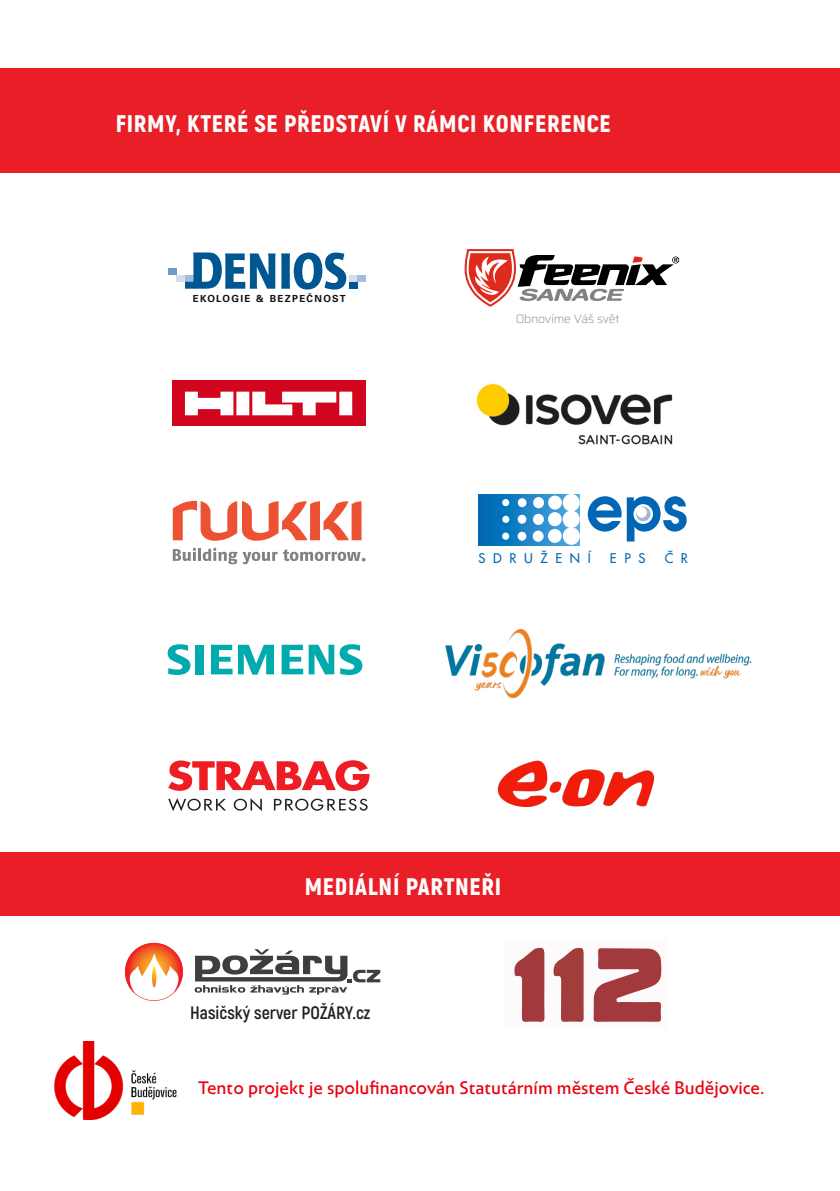
<style>
.page{position:relative;width:840px;height:1191px;background:#fff}
.page>*{position:absolute;margin:0;border:0;box-sizing:border-box;transform-origin:0 0}
.t1{font:900 24px "Akrobat";letter-spacing:.03em;color:#fff}
.t2{font:18px "Carot Sans";color:#e8000d}
.t3{font:700 18px "Akrobat";color:#231f20}
.t4{font:13px "Futura CE";letter-spacing:.59em;color:#0166b3}
.t5{font:200 12.2px "Saira";letter-spacing:-.025em;color:#818281}
.t6{font:700 9.8px "Univers Com 65";letter-spacing:.135em;color:#131413}
</style>
<div class="page">
<svg style="left:195px;top:949px;width:185px;height:45px"></svg>
<svg style="left:125px;top:943px;width:58px;height:50px"></svg>
<svg style="left:478px;top:494px;width:101px;height:51px;background:#1c81c4"></svg>
<div style="left:562px;top:494px;width:17px;height:17px;background:#fff;border-radius:50%"></div>
<div style="left:548px;top:495px;width:13px;height:14px;background:#fff;border-radius:50%"></div>
<div style="left:533px;top:497px;width:10px;height:11px;background:#fff;border-radius:50%"></div>
<div style="left:517px;top:498px;width:9px;height:9px;background:#fff;border-radius:50%"></div>
<div style="left:502px;top:499px;width:7px;height:7px;background:#fff;border-radius:50%"></div>
<div style="left:562px;top:510px;width:17px;height:18px;background:#fff;border-radius:50%"></div>
<div style="left:562px;top:527px;width:17px;height:18px;background:#fff;border-radius:50%"></div>
<div style="left:547px;top:512px;width:14px;height:14px;background:#fff;border-radius:50%"></div>
<div style="left:547px;top:529px;width:14px;height:14px;background:#fff;border-radius:50%"></div>
<div style="left:532px;top:514px;width:11px;height:11px;background:#fff;border-radius:50%"></div>
<div style="left:532px;top:530px;width:11px;height:12px;background:#fff;border-radius:50%"></div>
<div style="left:517px;top:515px;width:9px;height:9px;background:#fff;border-radius:50%"></div>
<div style="left:517px;top:532px;width:9px;height:9px;background:#fff;border-radius:50%"></div>
<div style="left:502px;top:516px;width:7px;height:7px;background:#fff;border-radius:50%"></div>
<div style="left:502px;top:532px;width:7px;height:8px;background:#fff;border-radius:50%"></div>
<svg style="left:587px;top:496px;width:99px;height:45px"></svg>
<div style="left:0;top:68px;width:839px;height:104px;background:#e91e26"></div>
<div style="left:0;top:852px;width:839px;height:63px;background:#e91e26"></div>
<svg style="left:173px;top:548px;width:104px;height:16px"></svg>
<svg style="left:283px;top:549px;width:82px;height:12px"></svg>
<svg style="left:173px;top:501px;width:188px;height:40px"></svg>
<svg style="left:464px;top:249px;width:214px;height:58px"></svg>
<img style="left:476px;top:383px;width:197px;height:62px">
<svg style="left:281px;top:252px;width:65px;height:37px"></svg>
<svg style="left:185px;top:252px;width:90px;height:37px"></svg>
<div style="left:349px;top:282px;width:8px;height:7px;background:#005690"></div>
<div style="left:176px;top:275px;width:9px;height:7px;background:#d1def0"></div>
<div style="left:168px;top:268px;width:8px;height:7px;background:#6c9dc9"></div>
<div style="left:349px;top:275px;width:8px;height:7px;background:#d1def0"></div>
<div style="left:357px;top:275px;width:8px;height:7px;background:#a1bedf"></div>
<svg style="left:514px;top:947px;width:148px;height:75px"></svg>
<svg style="left:168px;top:760px;width:201px;height:31px"></svg>
<svg style="left:168px;top:798px;width:58px;height:13px"></svg>
<svg style="left:233px;top:798px;width:29px;height:13px"></svg>
<svg style="left:274px;top:798px;width:93px;height:12px"></svg>
<svg style="left:167px;top:644px;width:36px;height:31px"></svg>
<svg style="left:211px;top:644px;width:21px;height:30px"></svg>
<svg style="left:238px;top:644px;width:36px;height:30px"></svg>
<svg style="left:281px;top:644px;width:81px;height:31px"></svg>
<div style="left:172px;top:381px;width:193px;height:45px;background:#d2051e"></div>
<svg style="left:185px;top:392px;width:167px;height:23px"></svg>
<img style="left:497px;top:760px;width:158px;height:47px">
<img style="left:445px;top:629px;width:307px;height:70px">
<img style="left:54px;top:1041px;width:123px;height:79px">
<p class="t1" style="left:116px;top:108px;width:496px">FIRMY, KTERÉ SE PŘEDSTAVÍ V RÁMCI KONFERENCE</p>
<p class="t6" style="left:193px;top:292px;width:154px">EKOLOGIE &amp; BEZPEČNOST</p>
<p class="t5" style="left:515px;top:310px;width:105px">Obnovíme Váš svět</p>
<p class="t4" style="left:478px;top:550px;width:114px">SDRUÎENÍ</p>
<p class="t4" style="left:609px;top:550px;width:37px">EPS</p>
<p class="t4" style="left:664px;top:550px;width:25px">â R</p>
<p class="t1" style="left:304px;top:871px;width:198px">MEDIÁLNÍ PARTNEŘI</p>
<p class="t3" style="left:190px;top:1001px;width:182px">Hasičský server POŽÁRY.cz</p>
<p class="t2" style="left:198px;top:1077px;width:567px">Tento projekt je spolufinancován Statutárním městem České Budějovice.</p>
</div>
